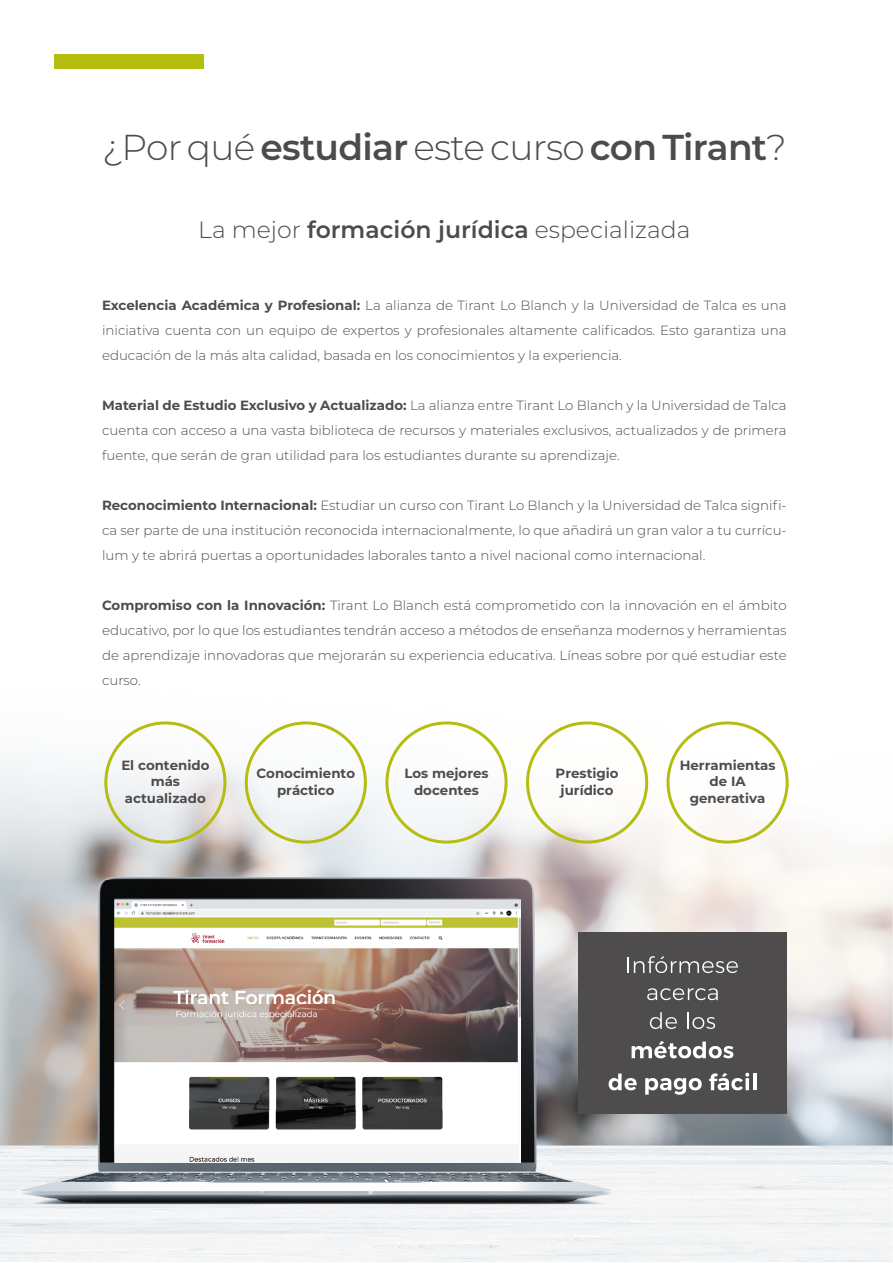
<style>
.page{position:relative;width:893px;height:1263px;background:#fff}
.page>*{position:absolute;margin:0;border:0;box-sizing:border-box;transform-origin:0 0}
.t1{font:300 36px "Montserrat";letter-spacing:-.02em;color:#4d4c4c}
.t2{font:300 23.55px "Montserrat";color:#4d4c4c}
.t3{font:300 13.35px/25px "Montserrat";color:#4d4c4c;text-align:justify}
.t4{font:700 13.35px/16.5px "Montserrat";color:#4e4c4c;text-align:center}
.s1{font-weight:600}
.s2{font-weight:700}
</style>
<div class="page">
<div style="left:54px;top:54px;width:149px;height:14px;background:#b4bd10"></div>
<img style="left:0;top:765px;width:893px;height:497px">
<img style="left:115px;top:899px;width:405px;height:264px">
<div style="left:578px;top:932px;width:209px;height:182px;background:#4e4c4c"></div>
<svg style="left:627px;top:956px;width:111px;height:17px"></svg>
<svg style="left:647px;top:988px;width:71px;height:12px"></svg>
<svg style="left:650px;top:1012px;width:27px;height:17px"></svg>
<svg style="left:687px;top:1012px;width:28px;height:17px"></svg>
<svg style="left:632px;top:1041px;width:101px;height:17px"></svg>
<svg style="left:609px;top:1073px;width:28px;height:17px"></svg>
<svg style="left:645px;top:1078px;width:57px;height:17px"></svg>
<svg style="left:709px;top:1073px;width:40px;height:17px"></svg>
<hr style="left:753px;top:1073px;width:3px;height:17px;background:#fff">
<svg style="left:104px;top:721px;width:122px;height:122px"></svg>
<svg style="left:245px;top:721px;width:122px;height:122px"></svg>
<svg style="left:385px;top:721px;width:123px;height:122px"></svg>
<svg style="left:526px;top:721px;width:122px;height:122px"></svg>
<svg style="left:666px;top:721px;width:123px;height:122px"></svg>
<h1 class="t1" style="left:102px;top:123px;width:686px">¿Por qué <span class="s1">estudiar</span> este curso <span class="s1">con Tirant</span>?</h1>
<h2 class="t2" style="left:198px;top:213px;width:494px">La mejor <span class="s1">formación jurídica</span> especializada</h2>
<p class="t3" style="left:102px;top:292px;width:686px"><span class="s2">Excelencia Académica y Profesional:</span> La alianza de Tirant Lo Blanch y la Universidad de Talca es una iniciativa cuenta con un equipo de expertos y profesionales altamente calificados. Esto garantiza una educación de la más alta calidad, basada en los conocimientos y la experiencia.</p>
<p class="t3" style="left:102px;top:392px;width:686px"><span class="s2">Material de Estudio Exclusivo y Actualizado:</span> La alianza entre Tirant Lo Blanch y la Universidad de Talca cuenta con acceso a una vasta biblioteca de recursos y materiales exclusivos, actualizados y de primera fuente, que serán de gran utilidad para los estudiantes durante su aprendizaje.</p>
<p class="t3" style="left:102px;top:492px;width:686px"><span class="s2">Reconocimiento Internacional:</span> Estudiar un curso con Tirant Lo Blanch y la Universidad de Talca signifi&shy;ca ser parte de una institución reconocida internacionalmente, lo que añadirá un gran valor a tu currícu&shy;lum y te abrirá puertas a oportunidades laborales tanto a nivel nacional como internacional.</p>
<p class="t3" style="left:102px;top:592px;width:686px"><span class="s2">Compromiso con la Innovación:</span> Tirant Lo Blanch está comprometido con la innovación en el ámbito educativo, por lo que los estudiantes tendrán acceso a métodos de enseñanza modernos y herramientas de aprendizaje innovadoras que mejorarán su experiencia educativa. Líneas sobre por qué estudiar este curso.</p>
<p class="t4" style="left:121px;top:756px;width:90px">El contenido más actualizado</p>
<p class="t4" style="left:256px;top:764px;width:100px">Conocimiento práctico</p>
<p class="t4" style="left:404px;top:764px;width:86px">Los mejores docentes</p>
<p class="t4" style="left:556px;top:764px;width:64px">Prestigio jurídico</p>
<p class="t4" style="left:680px;top:756px;width:97px">Herramientas de IA generativa</p>
</div>
